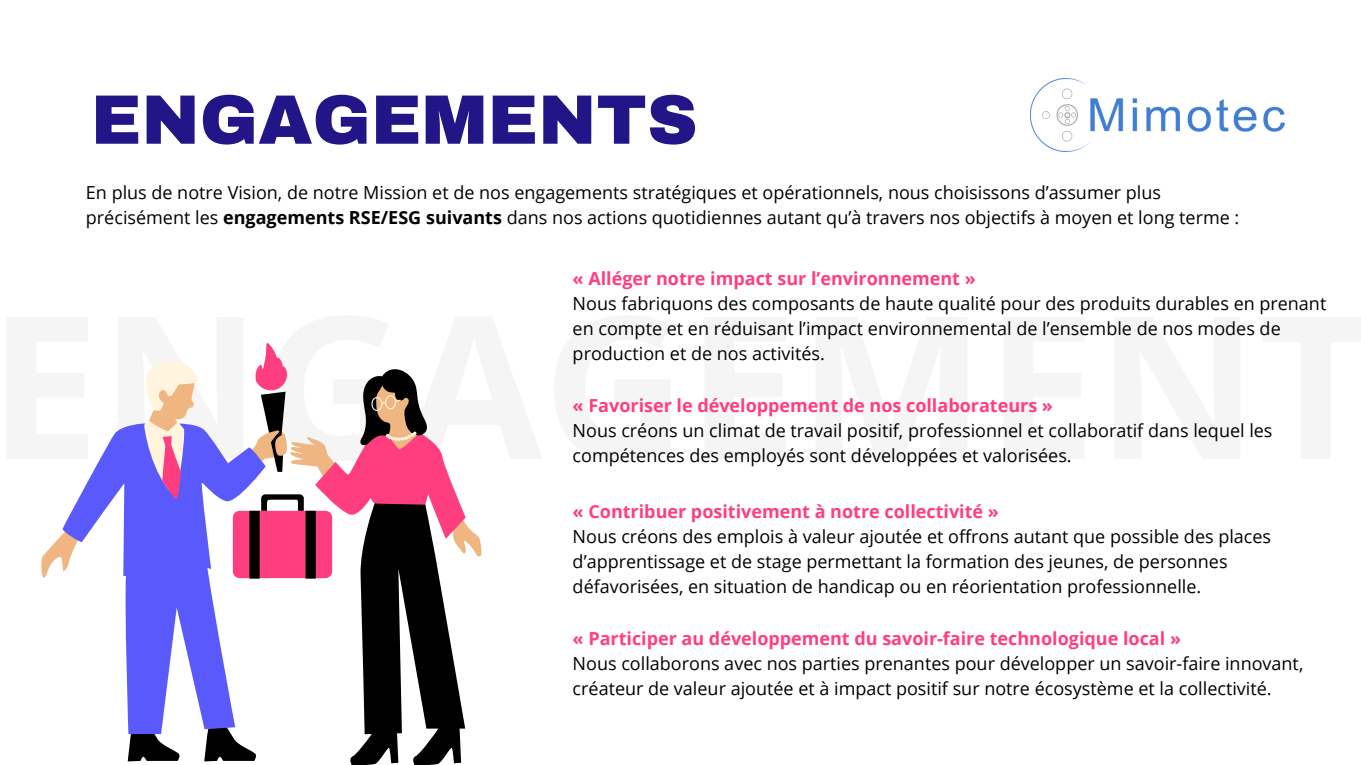
<style>
.page{position:relative;width:1361px;height:765px;background:#fff}
.page>*{position:absolute;margin:0;border:0;box-sizing:border-box;transform-origin:0 0}
.t1{font:700 198.7px "Open Sans";color:#000}
.t2{font:900 70px "Archivo";color:#211587}
.t3{font:18px/24.8px "Open Sans";color:#000}
.t4{font:700 18px "Open Sans";color:#ff3e7f}
.s1{font-weight:700}
</style>
<div class="page">
<img style="left:1031px;top:79px;width:253px;height:72px">
<svg style="left:350px;top:579px;width:115px;height:186px;fill:#000"></svg>
<svg style="left:128px;top:734px;width:128px;height:27px"></svg>
<svg style="left:125px;top:579px;width:111px;height:155px;fill:#5959fc"></svg>
<svg style="left:41px;top:343px;width:441px;height:236px"></svg>
<p class="t2" style="left:91px;top:82px;width:608px">ENGAGEMENTS</p>
<p class="t3" style="left:86px;top:180px;width:1154px">En plus de notre Vision, de notre Mission et de nos engagements stratégiques et opérationnels, nous choisissons d’assumer plus précisément les <span class="s1">engagements RSE/ESG suivants</span> dans nos actions quotidiennes autant qu’à travers nos objectifs à moyen et long terme :</p>
<p class="t4" style="left:572px;top:266px;width:405px">« Alléger notre impact sur l’environnement »</p>
<p class="t3" style="left:572px;top:291px;width:755px">Nous fabriquons des composants de haute qualité pour des produits durables en prenant en compte et en réduisant l’impact environnemental de l’ensemble de nos modes de production et de nos activités.</p>
<p class="t4" style="left:572px;top:393px;width:482px">« Favoriser le développement de nos collaborateurs »</p>
<p class="t3" style="left:572px;top:417px;width:701px">Nous créons un climat de travail positif, professionnel et collaboratif dans lequel les compétences des employés sont développées et valorisées.</p>
<p class="t4" style="left:572px;top:499px;width:428px">« Contribuer positivement à notre collectivité »</p>
<p class="t3" style="left:572px;top:524px;width:700px">Nous créons des emplois à valeur ajoutée et offrons autant que possible des places d’apprentissage et de stage permettant la formation des jeunes, de personnes défavorisées, en situation de handicap ou en réorientation professionnelle.</p>
<p class="t4" style="left:572px;top:626px;width:610px">« Participer au développement du savoir-faire technologique local »</p>
<p class="t3" style="left:572px;top:651px;width:732px">Nous collaborons avec nos parties prenantes pour développer un savoir-faire innovant, créateur de valeur ajoutée et à impact positif sur notre écosystème et la collectivité.</p>
<h1 class="t1" style="left:-12px;top:247px;width:1386px">ENGAGEMENT</h1>
</div>
